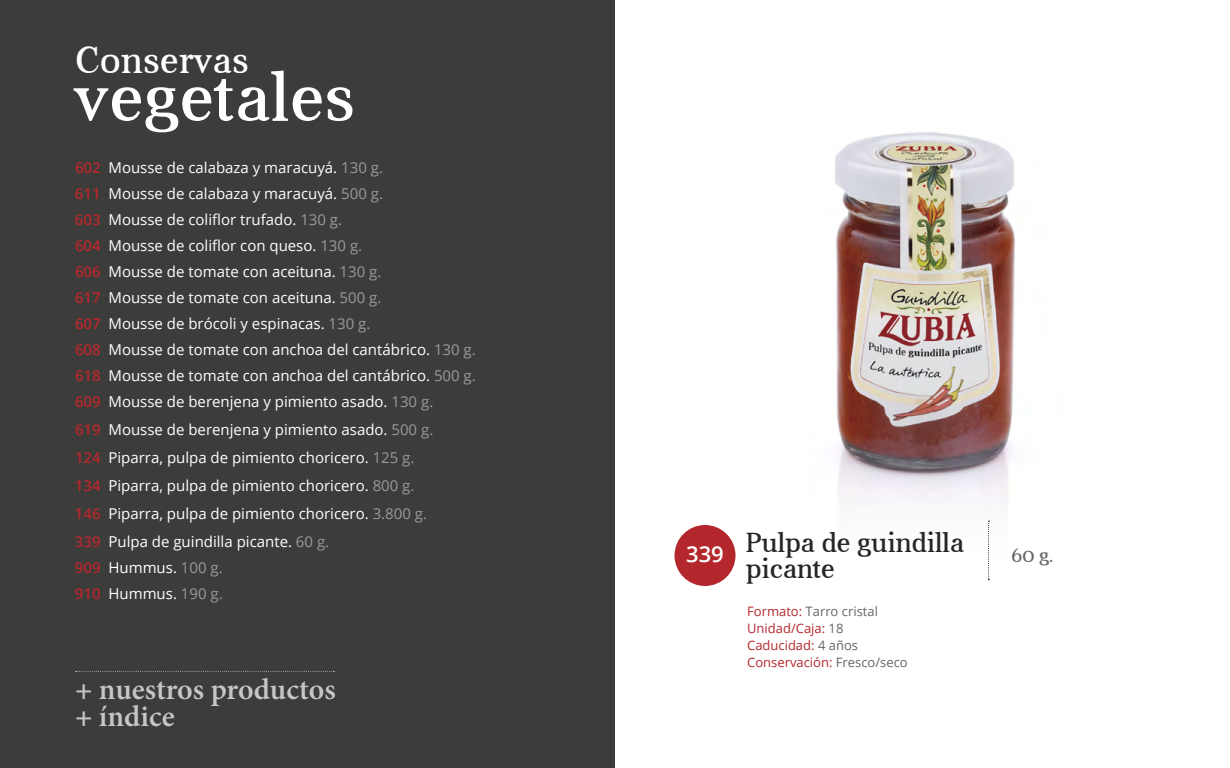
<style>
.page{position:relative;width:1230px;height:768px;background:#fff}
.page>*{position:absolute;margin:0;border:0;box-sizing:border-box;transform-origin:0 0}
.t1{font:70px "Aver";letter-spacing:.01em;color:#fff}
.t2{font:38px "Aver";letter-spacing:.01em;color:#fff}
.t3{font:600 30px/27px "Minion Pro";color:#c6c6c6}
.t4{font:28px/26px "Aver";color:#262626}
.t5{font:20px "Aver";color:#666}
.t6{font:15px/26px "Open Sans";color:#fff}
.t7{font:13px/17px "Open Sans";color:#b4282d}
.s1{font-weight:600;color:#b4282d}
.s2{color:#999}
.s3{font-weight:700}
.s4{color:#666}
</style>
<div class="page">
<div style="left:0;top:0;width:615px;height:768px;background:#3c3c3b"></div>
<img style="left:820px;top:132px;width:195px;height:449px">
<div style="left:674px;top:525px;width:62px;height:61px;background:#b4282d;border-radius:50%"></div>
<svg style="left:988px;top:521px;width:2px;height:59px"></svg>
<svg style="left:76px;top:671px;width:259px;height:1px"></svg>
<h2 class="t2" style="left:75px;top:39px;width:175px">Conservas</h2>
<h1 class="t1" style="left:75px;top:59px;width:282px">vegetales</h1>
<p class="t6" style="left:75px;top:154px;width:402px"><span class="s1">602</span> Mousse de calabaza y maracuyá. <span class="s2">130 g.<br></span><span class="s1">611</span> Mousse de calabaza y maracuyá. <span class="s2">500 g.<br></span><span class="s1">603</span> Mousse de coliflor trufado. <span class="s2">130 g.<br></span><span class="s1">604</span> Mousse de coliflor con queso. <span class="s2">130 g.<br></span><span class="s1">606</span> Mousse de tomate con aceituna. <span class="s2">130 g.<br></span><span class="s1">617</span> Mousse de tomate con aceituna. <span class="s2">500 g.<br></span><span class="s1">607</span> Mousse de brócoli y espinacas. <span class="s2">130 g.<br></span><span class="s1">608</span> Mousse de tomate con anchoa del cantábrico. <span class="s2">130 g.<br></span><span class="s1">618</span> Mousse de tomate con anchoa del cantábrico. <span class="s2">500 g.<br></span><span class="s1">609</span> Mousse de berenjena y pimiento asado. <span class="s2">130 g.</span></p>
<p class="t6" style="left:75px;top:415px;width:360px;line-height:28px"><span class="s1">619</span> Mousse de berenjena y pimiento asado. <span class="s2">500 g.<br></span><span class="s1">124</span> Piparra, pulpa de pimiento choricero. <span class="s2">125 g.<br></span><span class="s1">134</span> Piparra, pulpa de pimiento choricero. <span class="s2">800 g.<br></span><span class="s1">146</span> Piparra, pulpa de pimiento choricero. <span class="s2">3.800 g.<br></span><span class="s1">339</span> Pulpa de guindilla picante. <span class="s2">60 g.</span></p>
<p class="t6" style="left:75px;top:554px;width:149px"><span class="s1">909</span> Hummus. <span class="s2">100 g.<br></span><span class="s1">910</span> Hummus. <span class="s2">190 g.</span></p>
<h3 class="t3" style="left:75px;top:676px;width:262px"><span class="s3">+</span> nuestros productos <span class="s3">+</span> índice</h3>
<h3 class="t4" style="left:746px;top:530px;width:220px;text-indent:-60px"><sub>339</sub> Pulpa de guindilla picante</h3>
<p class="t7" style="left:747px;top:602px;width:162px">Formato: <span class="s4">Tarro cristal<br></span>Unidad/Caja: <span class="s4">18<br></span>Caducidad: <span class="s4">4 años<br></span>Conservación: <span class="s4">Fresco/seco</span></p>
<h3 class="t5" style="left:1011px;top:544px;width:44px">60 g.</h3>
</div>
